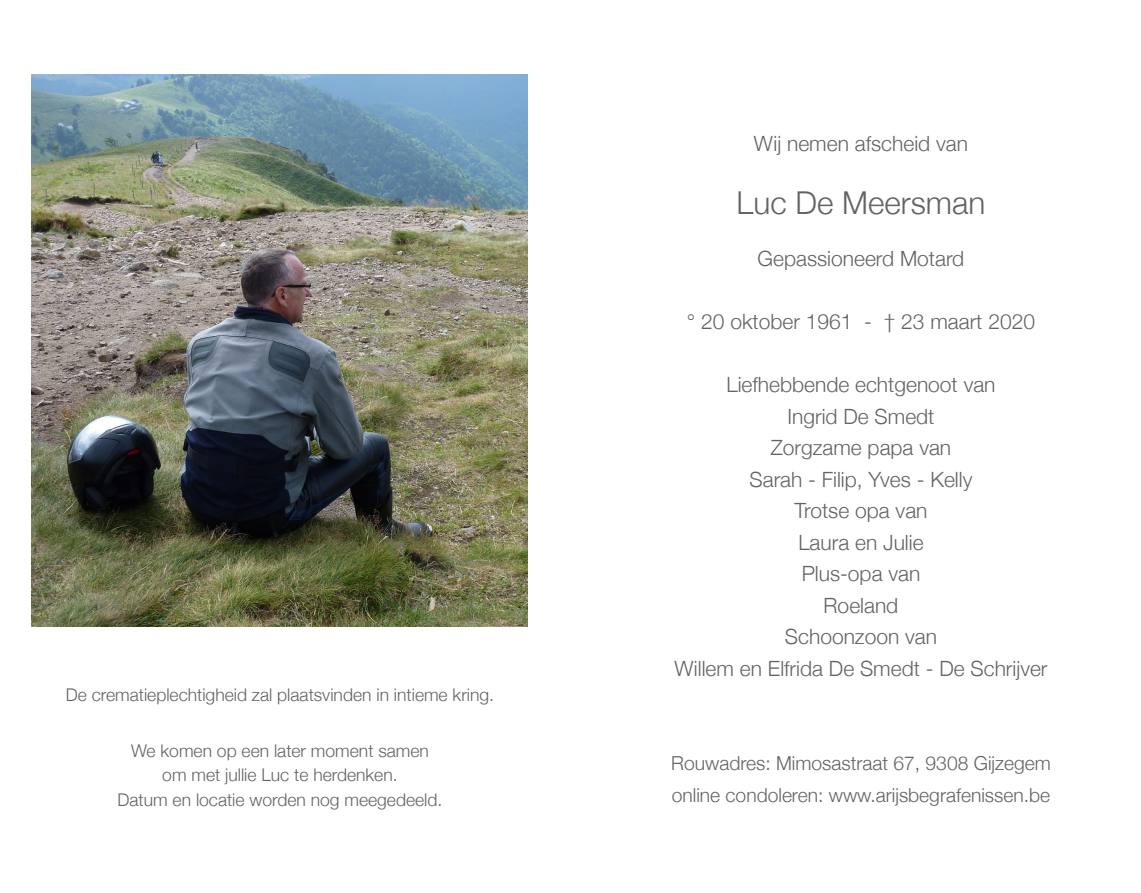
<style>
.page{position:relative;width:1141px;height:893px;background:#fff}
.page>*{position:absolute;margin:0;border:0;box-sizing:border-box;transform-origin:0 0}
.t1{font:300 31.5px "Helvetica Neue";color:#636366}
.t2{font:300 21px "Helvetica Neue";color:#636366}
.t3{font:300 19.25px "Helvetica Neue";color:#636366}
.t4{font:300 17.5px "Helvetica Neue";color:#636366}
</style>
<div class="page">
<img style="left:32px;top:75px;width:496px;height:552px">
<p class="t4" style="left:66px;top:680px;width:430px">De crematieplechtigheid zal plaatsvinden in intieme kring.</p>
<p class="t4" style="left:131px;top:736px;width:299px">We komen op een later moment samen</p>
<p class="t4" style="left:162px;top:761px;width:237px">om met jullie Luc te herdenken.</p>
<p class="t4" style="left:118px;top:785px;width:326px">Datum en locatie worden nog meegedeeld.</p>
<p class="t2" style="left:754px;top:126px;width:216px">Wij nemen afscheid van</p>
<p class="t1" style="left:737px;top:177px;width:250px">Luc De Meersman</p>
<p class="t2" style="left:758px;top:242px;width:208px">Gepassioneerd Motard</p>
<p class="t2" style="left:687px;top:305px;width:350px">° 20 oktober 1961 - † 23 maart 2020</p>
<p class="t2" style="left:726px;top:368px;width:271px">Liefhebbende echtgenoot van</p>
<p class="t2" style="left:787px;top:399px;width:149px">Ingrid De Smedt</p>
<p class="t2" style="left:771px;top:431px;width:182px">Zorgzame papa van</p>
<p class="t2" style="left:750px;top:462px;width:224px">Sarah - Filip, Yves - Kelly</p>
<p class="t2" style="left:794px;top:494px;width:135px">Trotse opa van</p>
<p class="t2" style="left:798px;top:525px;width:127px">Laura en Julie</p>
<p class="t2" style="left:802px;top:557px;width:120px">Plus-opa van</p>
<p class="t2" style="left:824px;top:588px;width:76px">Roeland</p>
<p class="t2" style="left:785px;top:620px;width:154px">Schoonzoon van</p>
<p class="t2" style="left:674px;top:651px;width:375px">Willem en Elfrida De Smedt - De Schrijver</p>
<p class="t3" style="left:671px;top:748px;width:381px">Rouwadres: Mimosastraat 67, 9308 Gijzegem</p>
<p class="t3" style="left:672px;top:779px;width:380px">online condoleren: www.arijsbegrafenissen.be</p>
</div>
